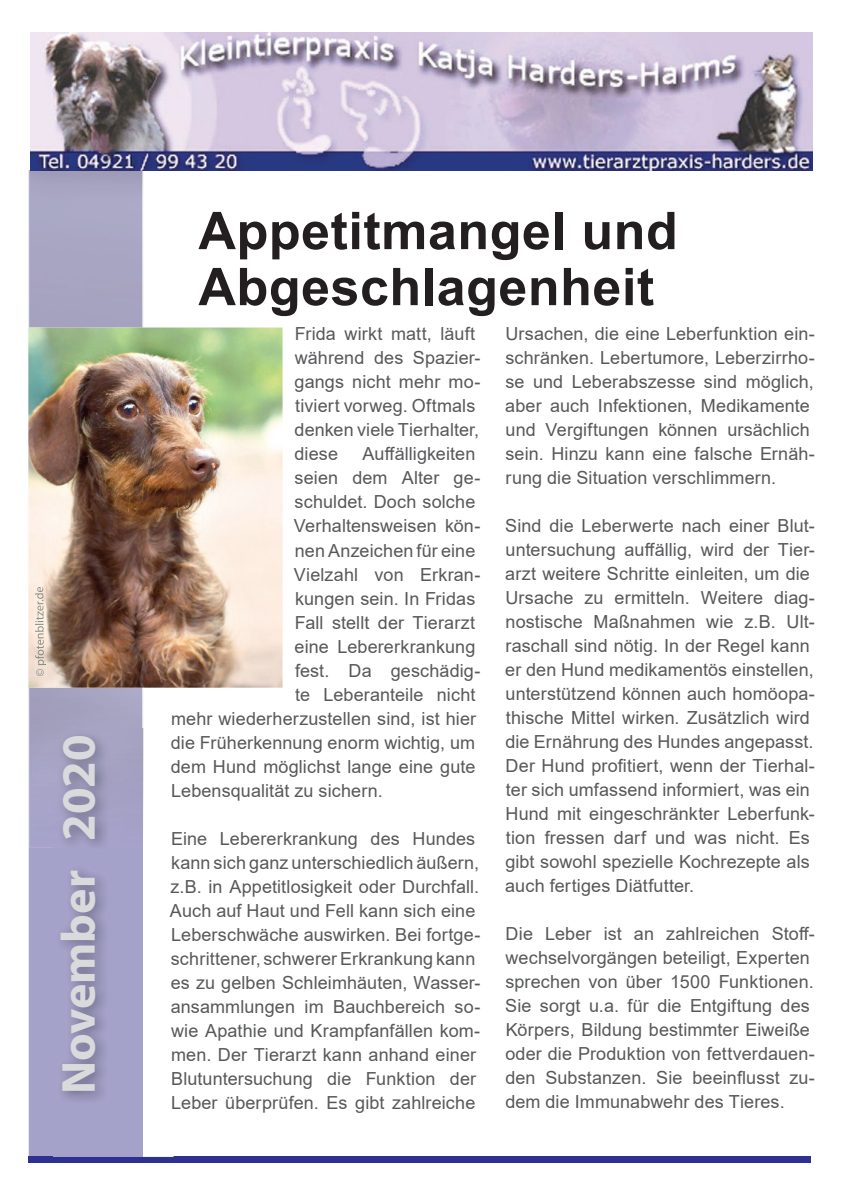
<style>
.page{position:relative;width:842px;height:1191px;background:#fff}
.page>*{position:absolute;margin:0;border:0;box-sizing:border-box;transform-origin:0 0}
.t1{font:700 52px/56px "Arial";letter-spacing:.01em;color:#231f20}
.t2{font:700 48px "Myriad Pro";color:#d9dadc}
.t3{font:18px/24px "Arial";letter-spacing:.005em;color:#57585a}
</style>
<div class="page">
<div style="left:29px;top:170px;width:25px;height:987px;background:#a5a2ca"></div>
<div style="left:28px;top:1157px;width:783px;height:6px;background:#2e3092"></div>
<div style="left:30px;top:170px;width:112px;height:678px;background:#a8a4c2"></div>
<img style="left:31px;top:32px;width:781px;height:138px">
<img style="left:54px;top:729px;width:89px;height:428px">
<img style="left:28px;top:327px;width:255px;height:360px">
<img style="left:35px;top:587px;width:11px;height:89px">
<h2 class="t2" style="left:47px;top:1094px;width:361px;rotate:-90deg">November 2020</h2>
<h1 class="t1" style="left:198px;top:203px;width:481px">Appetitmangel und<br>Abgeschlagenheit</h1>
<p class="t3" style="left:295px;top:322px;width:187px">Frida wirkt matt, läuft während des Spazier&shy;gangs nicht mehr mo&shy;tiviert vorweg. Oftmals denken viele Tierhalter, diese</p>
<p class="t3" style="left:363px;top:442px;width:114px">Auffälligkeiten</p>
<p class="t3" style="left:295px;top:466px;width:187px">seien dem Alter ge-</p>
<p class="t3" style="left:295px;top:490px;width:182px">schuldet. Doch solche</p>
<p class="t3" style="left:294px;top:514px;width:188px">Verhaltensweisen kön-</p>
<p class="t3" style="left:295px;top:538px;width:182px">nen Anzeichen für eine</p>
<p class="t3" style="left:294px;top:562px;width:188px">Vielzahl von Erkran-</p>
<p class="t3" style="left:295px;top:586px;width:182px">kungen sein. In Fridas</p>
<p class="t3" style="left:295px;top:610px;width:182px">Fall stellt der Tierarzt</p>
<p class="t3" style="left:295px;top:634px;width:182px">eine Lebererkrankung</p>
<p class="t3" style="left:295px;top:658px;width:187px">fest. Da geschädig-</p>
<p class="t3" style="left:295px;top:682px;width:182px">te Leberanteile nicht</p>
<p class="t3" style="left:171px;top:706px;width:307px">mehr wiederherzustellen sind, ist hier</p>
<p class="t3" style="left:171px;top:730px;width:306px">die Früherkennung enorm wichtig, um</p>
<p class="t3" style="left:171px;top:754px;width:306px">dem Hund möglichst lange eine gute</p>
<p class="t3" style="left:171px;top:778px;width:213px">Lebensqualität zu sichern.</p>
<p class="t3" style="left:170px;top:826px;width:312px">Eine Lebererkrankung des Hundes kann sich ganz unterschiedlich äußern, z.B. in Appetitlosigkeit oder Durchfall.<br>Auch auf Haut und Fell kann sich eine Leberschwäche auswirken. Bei fortge&shy;schrittener, schwerer Erkrankung kann es zu gelben Schleimhäuten, Wasser&shy;ansammlungen im Bauchbereich so&shy;wie Apathie und Krampfanfällen kom&shy;men. Der Tierarzt kann anhand einer Blutuntersuchung die Funktion der Leber überprüfen. Es gibt zahlreiche</p>
<p class="t3" style="left:505px;top:322px;width:311px">Ursachen, die eine Leberfunktion ein&shy;schränken. Lebertumore, Leberzirrho&shy;se und Leberabszesse sind möglich, aber auch Infektionen, Medikamente und Vergiftungen können ursächlich sein. Hinzu kann eine falsche Ernäh&shy;rung die Situation verschlimmern.</p>
<p class="t3" style="left:505px;top:514px;width:311px">Sind die Leberwerte nach einer Blut&shy;untersuchung auffällig, wird der Tier&shy;arzt weitere Schritte einleiten, um die Ursache zu ermitteln. Weitere diag&shy;nostische Maßnahmen wie z.B. Ult&shy;raschall sind nötig. In der Regel kann er den Hund medikamentös einstellen, unterstützend können auch homöopa&shy;thische Mittel wirken. Zusätzlich wird die Ernährung des Hundes angepasst.<br>Der Hund profitiert, wenn der Tierhal&shy;ter sich umfassend informiert, was ein Hund mit eingeschränkter Leberfunk&shy;tion fressen darf und was nicht. Es gibt sowohl spezielle Kochrezepte als auch fertiges Diätfutter.</p>
<p class="t3" style="left:505px;top:922px;width:311px">Die Leber ist an zahlreichen Stoff&shy;wechselvorgängen beteiligt, Experten sprechen von über 1500 Funktionen.<br>Sie sorgt u.a. für die Entgiftung des Körpers, Bildung bestimmter Eiweiße oder die Produktion von fettverdauen&shy;den Substanzen. Sie beeinflusst zu&shy;dem die Immunabwehr des Tieres.</p>
</div>
